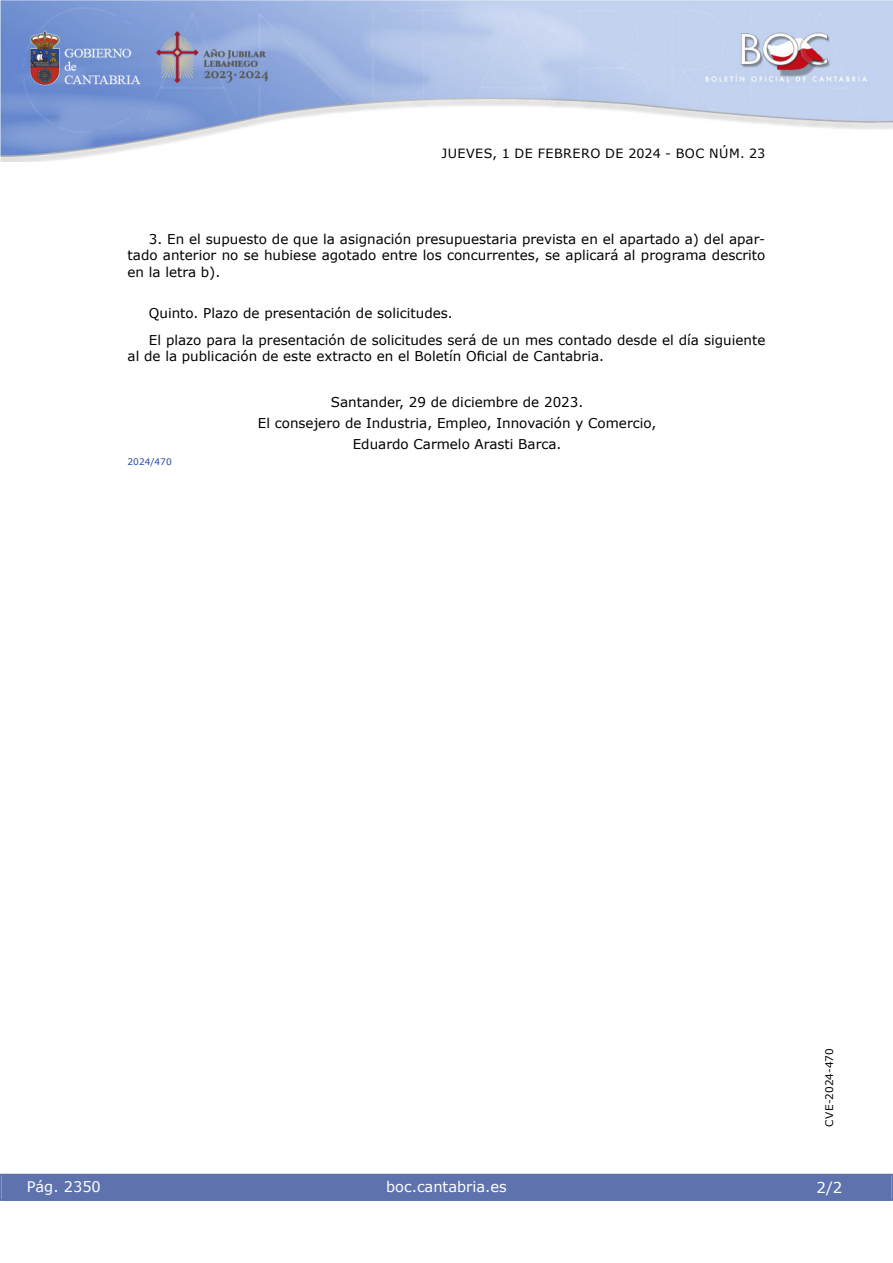
<style>
.page{position:relative;width:893px;height:1263px;background:#fff}
.page>*{position:absolute;margin:0;border:0;box-sizing:border-box;transform-origin:0 0}
.t1{font:15px "Verdana 2";color:#fff}
.t2{font:14.55px "Verdana 2";color:#fff}
.inicio_de_parrafo{font:13.5px/16.2px "Verdana";color:#000}
.inicio_de_parrafo-2{font:13.5px/16.2px "Verdana 2";color:#000;text-align:justify}
.center{font:13.5px "Verdana 2";color:#000}
.t3{font:12.75px "Verdana 2";letter-spacing:.035em;color:#000}
.t4{font:10.5px "Verdana 2";color:#000}
.numero_exp{font:9px "Verdana 2";color:#27459e}
</style>
<div class="page">
<img style="left:0;top:0;width:893px;height:161px">
<div style="left:1px;top:1174px;width:890px;height:27px;background:#5e73ae"></div>
<p class="t3" style="left:441px;top:144px;width:325px">JUEVES, 1 DE FEBRERO DE 2024 - BOC NÚM. 23</p>
<p class="inicio_de_parrafo-2" style="left:128px;top:231px;width:639px;text-indent:21px">3. En el supuesto de que la asignación presupuestaria prevista en el apartado a) del apar&shy;tado anterior no se hubiese agotado entre los concurrentes, se aplicará al programa descrito en la letra b).</p>
<p class="inicio_de_parrafo" style="left:149px;top:305px;width:305px">Quinto. Plazo de presentación de solicitudes.</p>
<p class="inicio_de_parrafo" style="left:128px;top:332px;width:639px;text-indent:21px">El plazo para la presentación de solicitudes será de un mes contado desde el día siguiente al de la publicación de este extracto en el Boletín Oficial de Cantabria.</p>
<p class="center" style="left:331px;top:393px;width:254px">Santander, 29 de diciembre de 2023.</p>
<p class="center" style="left:258px;top:414px;width:400px">El consejero de Industria, Empleo, Innovación y Comercio,</p>
<p class="center" style="left:353px;top:435px;width:210px">Eduardo Carmelo Arasti Barca.</p>
<p class="numero_exp" style="left:128px;top:455px;width:46px">2024/470</p>
<p class="t2" style="left:27px;top:1177px;width:76px">Pág. 2350</p>
<p class="t2" style="left:386px;top:1177px;width:122px">boc.cantabria.es</p>
<p class="t4" style="left:822px;top:1126px;width:80px;rotate:-90deg">CVE-2024-470</p>
<p class="t1" style="left:816px;top:1177px;width:27px">2/2</p>
</div>
